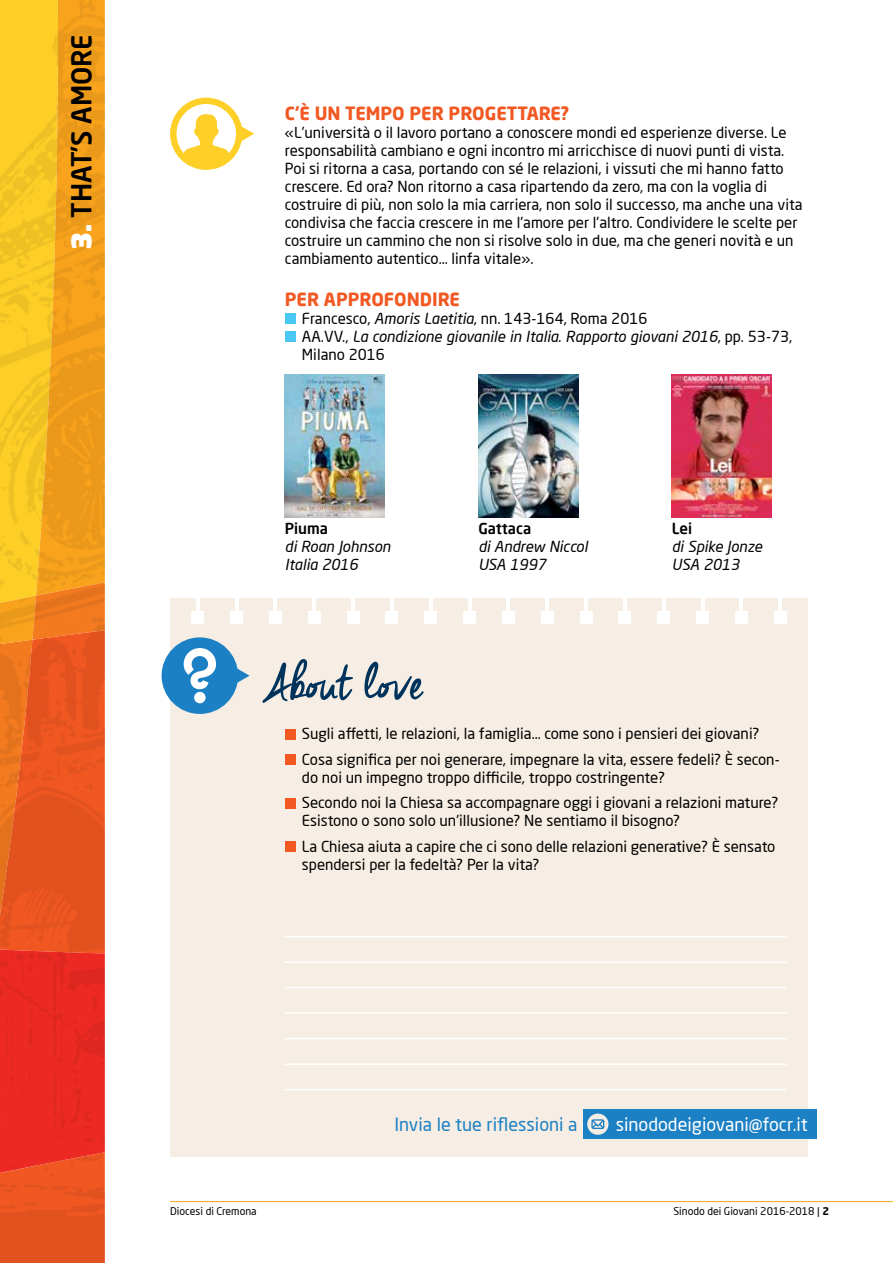
<style>
.page{position:relative;width:893px;height:1263px;background:#fff}
.page>*{position:absolute;margin:0;border:0;box-sizing:border-box;transform-origin:0 0}
.t1{font:60px "Cheddar Jack";letter-spacing:-.035em;color:#00335b}
.t2{font:500 27px "Neo Sans Pro";color:#000}
.t3{font:700 18px "Neo Sans Pro";color:#f15822}
.t4{font:18px "Neo Sans Pro";color:#fff}
.t5{font:18px "Neo Sans Pro";color:#1b80c4}
.t6{font:15px/18px "Neo Sans Pro";color:#000}
.t7{font:italic 15px/18px "Neo Sans Pro";color:#000}
.t8{font:500 15px "Neo Sans Pro";color:#000}
.t9{font:10.5px "Neo Sans Pro";color:#000}
.s1{font-weight:900;color:#fff}
.s2{font-style:normal}
.s3{font-weight:700}
</style>
<div class="page">
<img style="left:0;top:0;width:105px;height:1263px">
<hr style="left:170px;top:1201px;width:723px;height:1px;background:#faa41d">
<div style="left:285px;top:314px;width:10px;height:10px;background:#4bc8f1"></div>
<div style="left:285px;top:332px;width:10px;height:10px;background:#4bc8f1"></div>
<div style="left:170px;top:598px;width:638px;height:559px;background:#f6eee4"></div>
<div style="left:583px;top:1109px;width:234px;height:30px;background:#1b80c4"></div>
<div style="left:191px;top:611px;width:13px;height:13px;background:#fff"></div>
<hr style="left:196px;top:598px;width:3px;height:15px;background:#fff">
<div style="left:774px;top:611px;width:13px;height:13px;background:#fff"></div>
<hr style="left:779px;top:598px;width:3px;height:15px;background:#fff">
<div style="left:230px;top:611px;width:13px;height:13px;background:#fff"></div>
<hr style="left:235px;top:598px;width:3px;height:15px;background:#fff">
<div style="left:269px;top:611px;width:13px;height:13px;background:#fff"></div>
<hr style="left:274px;top:598px;width:3px;height:15px;background:#fff">
<div style="left:308px;top:611px;width:13px;height:13px;background:#fff"></div>
<hr style="left:313px;top:598px;width:3px;height:15px;background:#fff">
<div style="left:347px;top:611px;width:12px;height:13px;background:#fff"></div>
<hr style="left:351px;top:598px;width:4px;height:15px;background:#fff">
<div style="left:386px;top:611px;width:12px;height:13px;background:#fff"></div>
<hr style="left:390px;top:598px;width:4px;height:15px;background:#fff">
<div style="left:424px;top:611px;width:13px;height:13px;background:#fff"></div>
<hr style="left:429px;top:598px;width:3px;height:15px;background:#fff">
<div style="left:463px;top:611px;width:13px;height:13px;background:#fff"></div>
<hr style="left:468px;top:598px;width:3px;height:15px;background:#fff">
<div style="left:502px;top:611px;width:13px;height:13px;background:#fff"></div>
<hr style="left:507px;top:598px;width:3px;height:15px;background:#fff">
<div style="left:541px;top:611px;width:13px;height:13px;background:#fff"></div>
<hr style="left:546px;top:598px;width:3px;height:15px;background:#fff">
<div style="left:580px;top:611px;width:12px;height:13px;background:#fff"></div>
<hr style="left:584px;top:598px;width:4px;height:15px;background:#fff">
<div style="left:619px;top:611px;width:12px;height:13px;background:#fff"></div>
<hr style="left:623px;top:598px;width:4px;height:15px;background:#fff">
<div style="left:657px;top:611px;width:13px;height:13px;background:#fff"></div>
<hr style="left:662px;top:598px;width:3px;height:15px;background:#fff">
<div style="left:696px;top:611px;width:13px;height:13px;background:#fff"></div>
<hr style="left:701px;top:598px;width:3px;height:15px;background:#fff">
<div style="left:735px;top:611px;width:13px;height:13px;background:#fff"></div>
<hr style="left:740px;top:598px;width:3px;height:15px;background:#fff">
<div style="left:162px;top:637px;width:76px;height:77px;background:#1b80c4;border-radius:50%"></div>
<svg style="left:184px;top:648px;width:32px;height:41px"></svg>
<div style="left:194px;top:692px;width:12px;height:11px;background:#fff;border-radius:50%"></div>
<svg style="left:236px;top:666px;width:14px;height:19px"></svg>
<hr style="left:285px;top:1063px;width:502px;height:2px;background:#fff">
<div style="left:285px;top:729px;width:10px;height:10px;background:#f15822"></div>
<div style="left:285px;top:754px;width:10px;height:11px;background:#f15822"></div>
<div style="left:285px;top:798px;width:10px;height:10px;background:#f15822"></div>
<div style="left:285px;top:841px;width:10px;height:11px;background:#f15822"></div>
<hr style="left:285px;top:1089px;width:502px;height:1px;background:#fff">
<div style="left:587px;top:1113px;width:21px;height:22px;background:#f6eee4;border-radius:50%"></div>
<svg style="left:591px;top:1119px;width:13px;height:10px"></svg>
<hr style="left:285px;top:1038px;width:502px;height:1px;background:#fff">
<svg style="left:241px;top:124px;width:13px;height:19px"></svg>
<div style="left:170px;top:98px;width:72px;height:72px;background:#fecf27;border-radius:50%"></div>
<div style="left:176px;top:104px;width:60px;height:59px;background:#fff;border-radius:50%"></div>
<svg style="left:183px;top:114px;width:46px;height:52px"></svg>
<hr style="left:285px;top:936px;width:502px;height:1px;background:#fff">
<hr style="left:285px;top:961px;width:502px;height:2px;background:#fff">
<hr style="left:285px;top:987px;width:502px;height:1px;background:#fff">
<hr style="left:285px;top:1012px;width:502px;height:2px;background:#fff">
<img style="left:285px;top:375px;width:100px;height:143px">
<img style="left:478px;top:375px;width:100px;height:143px">
<img style="left:672px;top:375px;width:100px;height:143px">
<h2 class="t2" style="left:64px;top:250px;width:218px;rotate:-90deg"><span class="s1">3.</span> that’s amore</h2>
<p class="t3" style="left:285px;top:102px;width:286px">C’È UN TEMPO PER PROGETTARE?</p>
<p class="t6" style="left:285px;top:123px;width:519px">«L’università o il lavoro portano a conoscere mondi ed esperienze diverse. Le responsabilità cambiano e ogni incontro mi arricchisce di nuovi punti di vista.<br>Poi si ritorna a casa, portando con sé le relazioni, i vissuti che mi hanno fatto crescere. Ed ora? Non ritorno a casa ripartendo da zero, ma con la voglia di costruire di più, non solo la mia carriera, non solo il successo, ma anche una vita condivisa che faccia crescere in me l’amore per l’altro. Condividere le scelte per costruire un cammino che non si risolve solo in due, ma che generi novità e un cambiamento autentico… linfa vitale».</p>
<p class="t3" style="left:285px;top:288px;width:12px">PER</p>
<p class="t3" style="left:324px;top:288px;width:13px">APPRO</p>
<p class="t3" style="left:384px;top:288px;width:58px">FONDIRE</p>
<p class="t7" style="left:302px;top:309px;width:492px"><span class="s2">Francesco,</span> Amoris Laetitia<span class="s2">, nn. 143-164, Roma 2016<br>AA.VV.,</span> La condizione giovanile in Italia. Rapporto giovani 2016<span class="s2">, pp. 53-73,<br>Milano 2016</span></p>
<p class="t8" style="left:285px;top:519px;width:45px">Piuma</p>
<p class="t7" style="left:285px;top:537px;width:107px">di Roan Johnson<br>Italia 2016</p>
<p class="t8" style="left:478px;top:519px;width:54px">Gattaca</p>
<p class="t7" style="left:478px;top:537px;width:111px">di Andrew Niccol<br>USA 1997</p>
<p class="t8" style="left:672px;top:519px;width:22px">Lei</p>
<p class="t7" style="left:672px;top:537px;width:92px">di Spike Jonze<br>USA 2013</p>
<h1 class="t1" style="left:262px;top:649px;width:163px">About love</h1>
<p class="t6" style="left:302px;top:721px;width:479px;line-height:25.5px">Sugli affetti, le relazioni, la famiglia… come sono i pensieri dei giovani?<br>Cosa significa per noi generare, impegnare la vita, essere fedeli? è secon-</p>
<p class="t6" style="left:302px;top:764px;width:478px;line-height:25.5px">do noi un impegno troppo difficile, troppo costringente?<br>Secondo noi la Chiesa sa accompagnare oggi i giovani a relazioni mature?</p>
<p class="t6" style="left:302px;top:808px;width:475px;line-height:25.5px">Esistono o sono solo un’illusione? Ne sentiamo il bisogno?<br>La Chiesa aiuta a capire che ci sono delle relazioni generative? È sensato</p>
<p class="t6" style="left:302px;top:855px;width:239px">spendersi per la fedeltà? Per la vita?</p>
<p class="t5" style="left:394px;top:1113px;width:184px">Invia le tue riflessioni a</p>
<p class="t4" style="left:616px;top:1113px;width:194px">sinododeigiovani@focr.it</p>
<p class="t9" style="left:170px;top:1204px;width:88px">Diocesi di Cremona</p>
<p class="t9" style="left:673px;top:1204px;width:157px">Sinodo dei Giovani 2016-2018 | <span class="s3">2</span></p>
</div>
